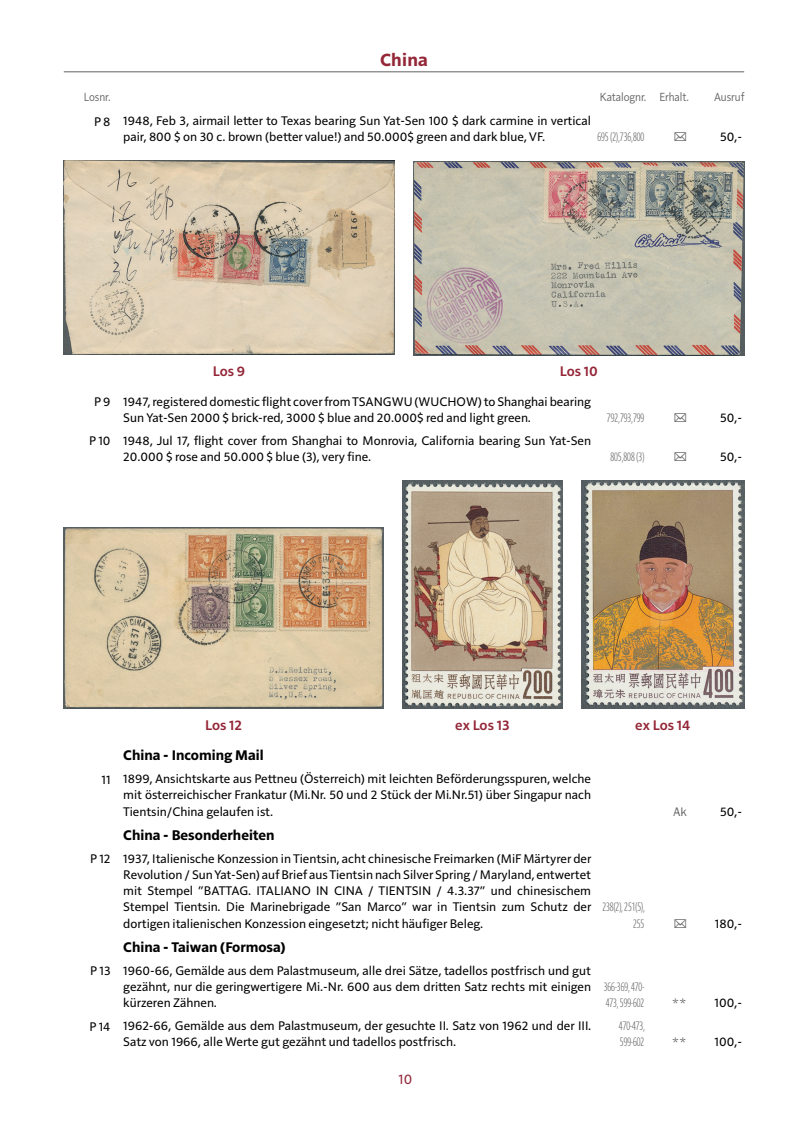
<style>
.page{position:relative;width:808px;height:1127px;background:#fff}
.page>*{position:absolute;margin:0;border:0;box-sizing:border-box;transform-origin:0 0}
.t1{font:700 18px "Solitaire MVB Pro";letter-spacing:.015em;color:#942738}
.t2{font:700 14.25px "Solitaire MVB Pro";color:#000}
.t3{font:600 14.25px "Solitaire MVB Pro";color:#942738}
.t4{font:14.25px "Solitaire MVB Pro";color:#942738}
.t5{font:12.75px/16.2px "Solitaire MVB Pro";color:#000}
.t6{font:700 12px/16.2px "Parisine Std Comp Clair";color:#646363}
.t7{font:12px "Solitaire MVB Pro";letter-spacing:-.005em;color:#646363;scale:.9 1}
</style>
<div class="page">
<hr style="left:64px;top:71px;width:680px;height:1px;background:#646363">
<img style="left:64px;top:160px;width:330px;height:195px">
<img style="left:414px;top:161px;width:330px;height:194px">
<img style="left:64px;top:527px;width:319px;height:181px">
<img style="left:403px;top:480px;width:159px;height:228px">
<img style="left:581px;top:481px;width:163px;height:227px">
<h1 class="t1" style="left:380px;top:48px;width:49px">China</h1>
<p class="t7" style="left:84px;top:88px;width:31px">Losnr.</p>
<p class="t7" style="left:600px;top:88px;width:100px">Katalognr. Erhalt.</p>
<p class="t7" style="left:714px;top:88px;width:35px">Ausruf</p>
<p class="t5" style="left:123px;top:112px;width:469px;text-indent:-29px">P 8 1948, Feb 3, airmail letter to Texas bearing Sun Yat-Sen 100 $ dark carmine in vertical pair, 800 $ on 30 c. brown (better value!) and 50.000$ green and dark blue, VF.</p>
<p class="t6" style="left:597px;top:129px;width:48px">695 (2),736,800</p>
<p class="t5" style="left:720px;top:128px;width:24px">50,-</p>
<p class="t3" style="left:213px;top:361px;width:34px">Los 9</p>
<p class="t3" style="left:560px;top:361px;width:39px">Los 10</p>
<p class="t5" style="left:123px;top:392px;width:469px;text-indent:-29px">P 9 1947, registered domestic flight cover from TSANGWU (WUCHOW) to Shanghai bearing<br>Sun Yat-Sen 2000 $ brick-red, 3000 $ blue and 20.000$ red and light green.</p>
<p class="t5" style="left:123px;top:431px;width:469px;text-indent:-34px">P 10 1948, Jul 17, flight cover from Shanghai to Monrovia, California bearing Sun Yat-Sen<br>20.000 $ rose and 50.000 $ blue (3), very fine.</p>
<p class="t6" style="left:607px;top:409px;width:39px">792,793,799</p>
<p class="t5" style="left:720px;top:408px;width:24px">50,-</p>
<p class="t6" style="left:610px;top:449px;width:35px">805,808 (3)</p>
<p class="t5" style="left:720px;top:448px;width:24px">50,-</p>
<p class="t3" style="left:205px;top:715px;width:38px">Los 12</p>
<p class="t3" style="left:455px;top:715px;width:56px">ex Los 13</p>
<p class="t3" style="left:635px;top:715px;width:57px">ex Los 14</p>
<p class="t2" style="left:123px;top:745px;width:142px">China - Incoming Mail</p>
<p class="t5" style="left:123px;top:770px;width:469px;text-align:justify;text-indent:-22px">11 1899, Ansichtskarte aus Pettneu (Österreich) mit leichten Beförderungsspuren, welche mit österreichischer Frankatur (Mi.Nr. 50 und 2 Stück der Mi.Nr.51) über Singapur nach Tientsin/China gelaufen ist.</p>
<p class="t2" style="left:123px;top:825px;width:153px">China - Besonderheiten</p>
<p class="t5" style="left:123px;top:849px;width:470px;text-align:justify;text-indent:-33px">P 12 1937, Italienische Konzession in Tientsin, acht chinesische Freimarken (MiF Märtyrer der Revolution / Sun Yat-Sen) auf Brief aus Tientsin nach Silver Spring / Maryland, entwertet mit Stempel ”BATTAG. ITALIANO IN CINA / TIENTSIN / 4.3.37” und chinesischem Stempel Tientsin. Die Marinebrigade ”San Marco” war in Tientsin zum Schutz der dortigen italienischen Konzession eingesetzt; nicht häufiger Beleg.</p>
<p class="t2" style="left:123px;top:937px;width:164px">China - Taiwan (Formosa)</p>
<p class="t5" style="left:123px;top:961px;width:469px;text-align:justify;text-indent:-33px">P 13 1960-66, Gemälde aus dem Palastmuseum, alle drei Sätze, tadellos postfrisch und gut gezähnt, nur die geringwertigere Mi.-Nr. 600 aus dem dritten Satz rechts mit einigen kürzeren Zähnen.</p>
<p class="t6" style="left:602px;top:899px;width:44px;text-align:right">238(2), 251(5),<br>255</p>
<p class="t6" style="left:604px;top:978px;width:42px">366-369, 470-<br>473, 599-602</p>
<p class="t5" style="left:123px;top:1016px;width:469px;text-indent:-34px">P 14 1962-66, Gemälde aus dem Palastmuseum, der gesuchte II. Satz von 1962 und der III.<br>Satz von 1966, alle Werte gut gezähnt und tadellos postfrisch.</p>
<p class="t6" style="left:619px;top:1018px;width:28px">470-473,<br>599-602</p>
<p class="t4" style="left:399px;top:1069px;width:15px">10</p>
<p class="t5" style="left:720px;top:802px;width:24px">50,-</p>
<p class="t5" style="left:715px;top:914px;width:29px">180,-</p>
<p class="t5" style="left:714px;top:994px;width:29px">100,-</p>
<p class="t5" style="left:714px;top:1033px;width:29px">100,-</p>
</div>
